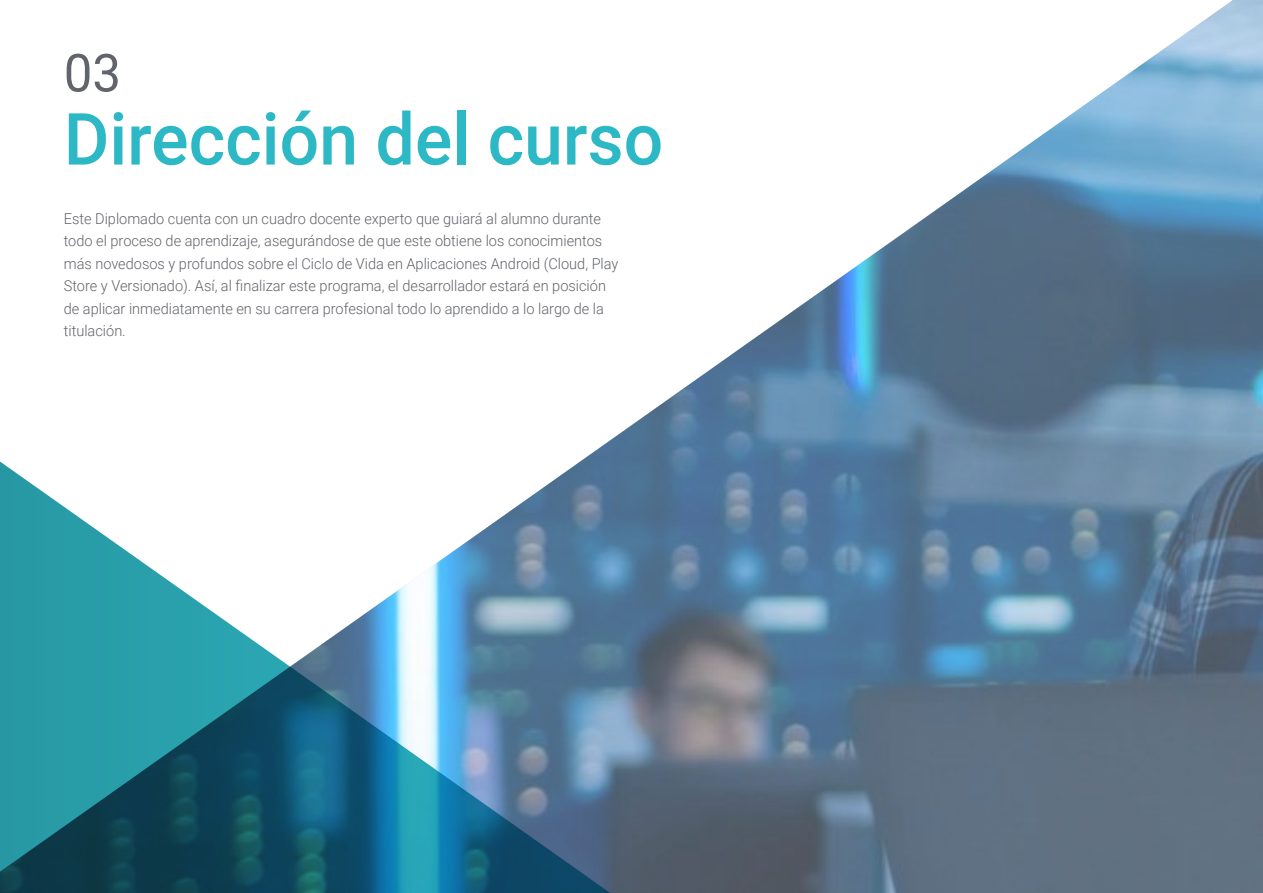
<style>
.page{position:relative;width:1263px;height:893px;background:#fff}
.page>*{position:absolute;margin:0;border:0;box-sizing:border-box;transform-origin:0 0}
.t1{font:500 72px "Roboto";color:#2db8c5}
.t2{font:52.5px "Roboto";color:#61646a}
.t3{font:300 15px/22.5px "Roboto";color:#61646a}
</style>
<div class="page">
<img style="left:602px;top:0;width:661px;height:893px">
<svg style="left:0;top:446px;width:640px;height:447px"></svg>
<h2 class="t2" style="left:64px;top:36px;width:59px">03</h2>
<h1 class="t1" style="left:64px;top:89px;width:601px">Dirección del curso</h1>
<p class="t3" style="left:64px;top:207px;width:556px">Este Diplomado cuenta con un cuadro docente experto que guiará al alumno durante todo el proceso de aprendizaje, asegurándose de que este obtiene los conocimientos más novedosos y profundos sobre el Ciclo de Vida en Aplicaciones Android (Cloud, Play Store y Versionado). Así, al finalizar este programa, el desarrollador estará en posición de aplicar inmediatamente en su carrera profesional todo lo aprendido a lo largo de la titulación.</p>
</div>
